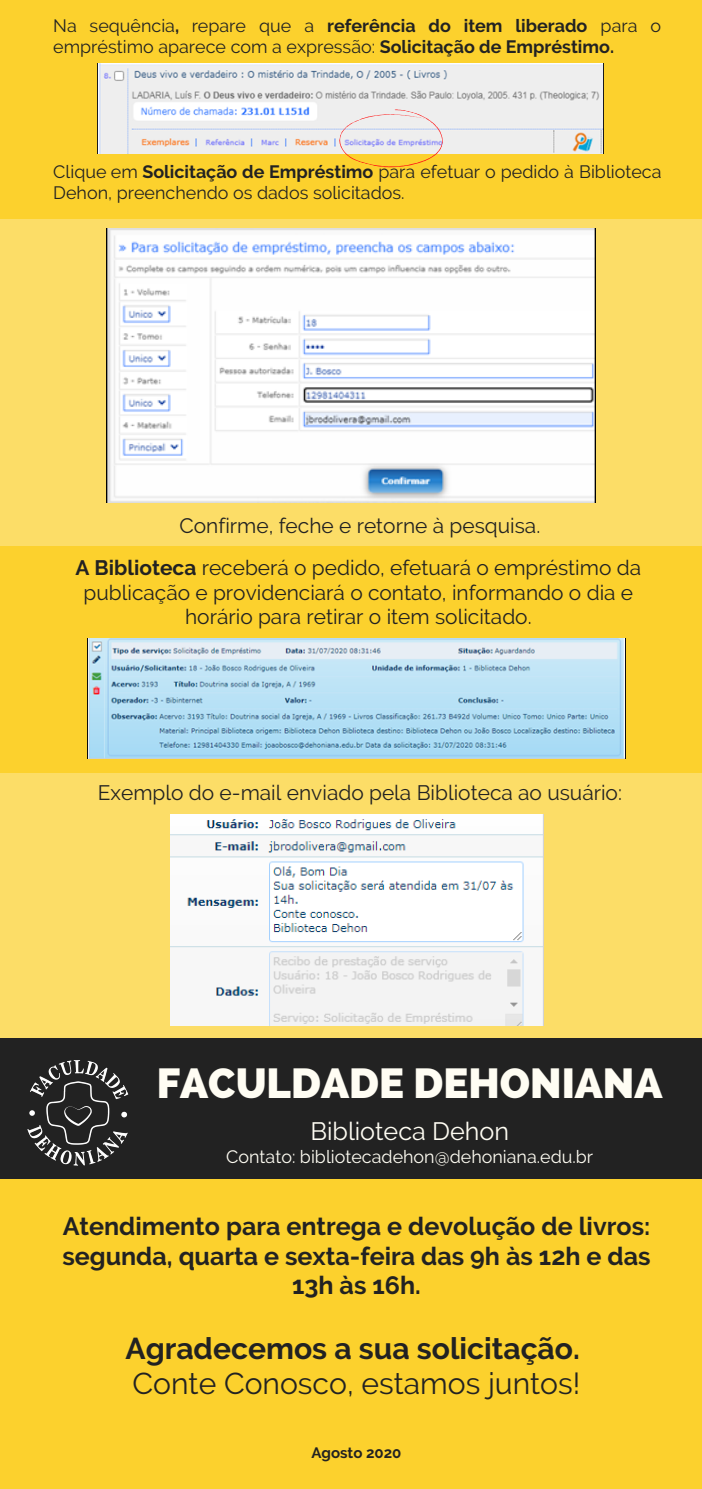
<style>
.page{position:relative;width:702px;height:1489px;background:#fff}
.page>*{position:absolute;margin:0;border:0;box-sizing:border-box;transform-origin:0 0}
.t1{font:800 41.75px "Raleway";color:#fffdf3}
.t2{font:700 30px "Raleway";color:#222}
.t3{font:30px "Raleway";color:#222}
.t4{font:700 25px/29.8px "Raleway";color:#222;text-align:center}
.t5{font:25px "Raleway";color:#fffdf3}
.t6{font:20.75px/24.5px "Raleway";color:#222;text-align:center}
.t7{font:18px/20.8px "Raleway";color:#222}
.t8{font:18px "Raleway";color:#fffdf3}
.t9{font:700 15px "Raleway";color:#222}
.s1{font-weight:700}
</style>
<div class="page">
<div style="left:0;top:0;width:701px;height:1489px;background:#fcd12d"></div>
<div style="left:0;top:219px;width:701px;height:327px;background:#fcdd67"></div>
<div style="left:0;top:773px;width:701px;height:264px;background:#fcdd67"></div>
<img style="left:107px;top:228px;width:488px;height:275px">
<img style="left:98px;top:63px;width:505px;height:91px">
<img style="left:88px;top:639px;width:537px;height:120px">
<img style="left:171px;top:815px;width:372px;height:210px">
<div style="left:0;top:1038px;width:701px;height:141px;background:#222"></div>
<img style="left:27px;top:1060px;width:102px;height:106px">
<svg style="left:334px;top:96px;width:114px;height:72px"></svg>
<p class="t7" style="left:53px;top:15px;width:609px">Na sequência<span class="s1">,</span> repare que a <span class="s1">referência do item liberado</span> para o empréstimo aparece com a expressão: <span class="s1">Solicitação de Empréstimo.</span></p>
<p class="t7" style="left:53px;top:161px;width:609px">Clique em <span class="s1">Solicitação de Empréstimo</span> para efetuar o pedido à Biblioteca<br>Dehon, preenchendo os dados solicitados.</p>
<p class="t6" style="left:179px;top:513px;width:362px">Confirme, feche e retorne à pesquisa.</p>
<p class="t6" style="left:76px;top:555px;width:567px"><span class="s1">A Biblioteca</span> receberá o pedido, efetuará o empréstimo da publicação e providenciará o contato, informando o dia e horário para retirar o item solicitado.</p>
<p class="t6" style="left:98px;top:780px;width:525px">Exemplo do e-mail enviado pela Biblioteca ao usuário:</p>
<h1 class="t1" style="left:157px;top:1059px;width:507px">FACULDADE DEHONIANA</h1>
<p class="t5" style="left:310px;top:1117px;width:200px">Biblioteca Dehon</p>
<p class="t8" style="left:226px;top:1146px;width:368px">Contato: bibliotecadehon@dehoniana.edu.br</p>
<p class="t4" style="left:62px;top:1211px;width:589px">Atendimento para entrega e devolução de livros: segunda, quarta e sexta-feira das 9h às 12h e das<br>13h às 16h.</p>
<h2 class="t2" style="left:125px;top:1330px;width:455px">Agradecemos a sua solicitação.</h2>
<h2 class="t3" style="left:132px;top:1366px;width:449px">Conte Conosco, estamos juntos!</h2>
<p class="t9" style="left:311px;top:1443px;width:92px">Agosto 2020</p>
</div>
